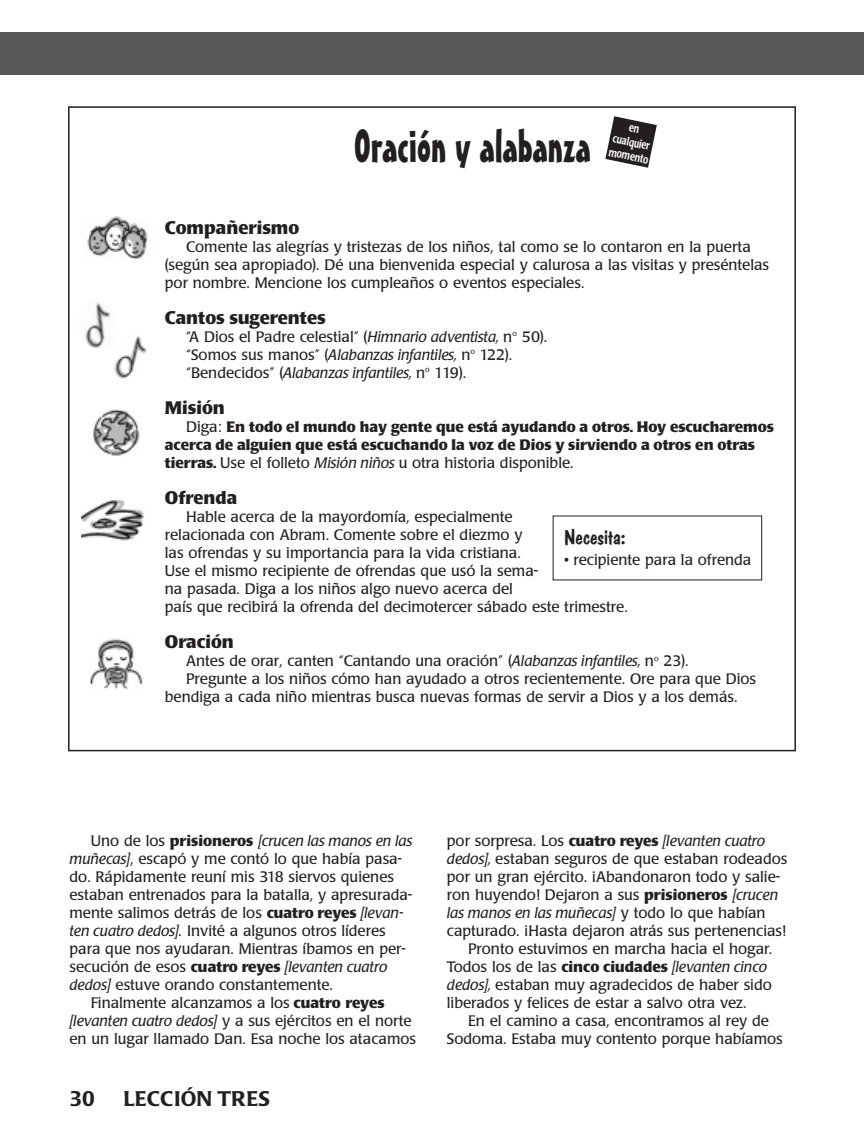
<style>
.page{position:relative;width:864px;height:1148px;background:#fff}
.page>*{position:absolute;margin:0;border:0;box-sizing:border-box;transform-origin:0 0}
.t1{font:45px "Mister Earl BT";color:#231f20}
.t2{font:500 21px "Poppl Laudatio";color:#231f20}
.t3{font:21px "Dom Casual D";color:#231f20;scale:1.05 1}
.t4{font:700 18px "Poppl Laudatio";color:#231f20}
.t5{font:15px/18px "Poppl Laudatio";color:#231f20}
.t6{font:700 15px/18px "Poppl Laudatio";color:#231f20}
.t7{font:italic 15px "Poppl Laudatio";color:#231f20}
.t8{font:500 11.7px/13.8px "Poppl Laudatio";color:#fff;text-align:center;scale:.74 1}
.s1{font-style:italic}
.s2{font-weight:400}
.s3{font-weight:400;font-style:italic}
.s4{font-style:normal}
.s5{font-weight:700;font-style:normal}
.s6{font-weight:700}
</style>
<div class="page">
<div style="left:0;top:32px;width:864px;height:42px;background:#57585a"></div>
<img style="left:87px;top:216px;width:61px;height:44px">
<img style="left:85px;top:302px;width:26px;height:46px">
<img style="left:93px;top:409px;width:47px;height:47px">
<img style="left:82px;top:500px;width:62px;height:41px">
<img style="left:90px;top:638px;width:53px;height:51px">
<img style="left:114px;top:336px;width:33px;height:43px">
<svg style="left:605px;top:116px;width:52px;height:52px"></svg>
<h1 class="t1" style="left:354px;top:130px;width:238px">Oración y alabanza</h1>
<p class="t8" style="left:616px;top:119px;width:56px;rotate:12deg">en cualquier momento</p>
<p class="t4" style="left:165px;top:221px;width:136px">Compañerismo</p>
<p class="t5" style="left:165px;top:239px;width:606px;text-indent:21px">Comente las alegrías y tristezas de los niños, tal como se lo contaron en la puerta (según sea apropiado). Dé una bienvenida especial y calurosa a las visitas y preséntelas por nombre. Mencione los cumpleaños o eventos especiales.</p>
<p class="t4" style="left:165px;top:311px;width:162px">Cantos sugerentes</p>
<p class="t5" style="left:186px;top:329px;width:363px">“A Dios el Padre celestial” (<span class="s1">Himnario adventista,</span> n<sup>o</sup> 50). “Somos sus manos” (<span class="s1">Alabanzas infantiles,</span> n<sup>o</sup> 122). “Bendecidos” (<span class="s1">Alabanzas infantiles,</span> n<sup>o</sup> 119).</p>
<p class="t4" style="left:165px;top:401px;width:62px">Misión</p>
<p class="t6" style="left:165px;top:419px;width:611px;text-indent:21px"><span class="s2">Diga:</span> En todo el mundo hay gente que está ayudando a otros. Hoy escucharemos acerca de alguien que está escuchando la voz de Dios y sirviendo a otros en otras tierras. <span class="s2">Use el folleto</span> <span class="s3">Misión niños</span> <span class="s2">u otra historia disponible.</span></p>
<p class="t4" style="left:165px;top:491px;width:74px">Ofrenda</p>
<p class="t5" style="left:165px;top:509px;width:464px;text-indent:21px">Hable acerca de la mayordomía, especialmente<br>relacionada con Abram. Comente sobre el diezmo y<br>las ofrendas y su importancia para la vida cristiana.<br>Use el mismo recipiente de ofrendas que usó la sema-<br>na pasada. Diga a los niños algo nuevo acerca del<br>país que recibirá la ofrenda del decimotercer sábado este trimestre.</p>
<p class="t4" style="left:165px;top:635px;width:71px">Oración</p>
<p class="t5" style="left:186px;top:653px;width:504px">Antes de orar, canten “Cantando una oración” (<span class="s1">Alabanzas infantiles,</span> n<sup>o</sup> 23).</p>
<p class="t5" style="left:186px;top:671px;width:571px">Pregunte a los niños cómo han ayudado a otros recientemente. Ore para que Dios</p>
<p class="t5" style="left:165px;top:689px;width:574px">bendiga a cada niño mientras busca nuevas formas de servir a Dios y a los demás.</p>
<h2 class="t3" style="left:564px;top:524px;width:60px">Necesita:</h2>
<p class="t5" style="left:564px;top:552px;width:189px">• recipiente para la ofrenda</p>
<p class="t7" style="left:91px;top:835px;width:323px"><span class="s4">Uno de los</span> <span class="s5">prisioneros</span> [crucen las manos en las</p>
<p class="t5" style="left:70px;top:851px;width:334px"><span class="s1">muñecas]</span>, escapó y me contó lo que había pasa-</p>
<p class="t5" style="left:70px;top:869px;width:326px">do. Rápidamente reuní mis 318 siervos quienes</p>
<p class="t5" style="left:70px;top:887px;width:344px">estaban entrenados para la batalla, y apresurada-</p>
<p class="t5" style="left:70px;top:905px;width:336px">mente salimos detrás de los <span class="s6">cuatro reyes</span> <span class="s1">[levan-</span></p>
<p class="t5" style="left:70px;top:923px;width:318px"><span class="s1">ten cuatro dedos].</span> Invité a algunos otros líderes</p>
<p class="t5" style="left:70px;top:941px;width:338px">para que nos ayudaran. Mientras íbamos en per-</p>
<p class="t7" style="left:70px;top:961px;width:319px"><span class="s4">secución de esos</span> <span class="s5">cuatro reyes</span> [levanten cuatro</p>
<p class="t5" style="left:70px;top:977px;width:265px"><span class="s1">dedos]</span> estuve orando constantemente.</p>
<p class="t5" style="left:91px;top:995px;width:295px">Finalmente alcanzamos a los <span class="s6">cuatro reyes</span></p>
<p class="t5" style="left:70px;top:1013px;width:344px"><span class="s1">[levanten cuatro dedos]</span> y a sus ejércitos en el norte</p>
<p class="t5" style="left:70px;top:1031px;width:348px">en un lugar llamado Dan. Esa noche los atacamos</p>
<h2 class="t2" style="left:70px;top:1090px;width:27px">30</h2>
<h2 class="t2" style="left:124px;top:1090px;width:148px">LECCIÓN TRES</h2>
<p class="t5" style="left:447px;top:833px;width:320px">por sorpresa. Los <span class="s6">cuatro reyes</span> <span class="s1">[levanten cuatro</span></p>
<p class="t5" style="left:447px;top:851px;width:342px"><span class="s1">dedos],</span> estaban seguros de que estaban rodeados</p>
<p class="t5" style="left:447px;top:869px;width:335px">por un gran ejército. ¡Abandonaron todo y salie-</p>
<p class="t5" style="left:447px;top:887px;width:333px">ron huyendo! Dejaron a sus <span class="s6">prisioneros</span> <span class="s1">[crucen</span></p>
<p class="t7" style="left:447px;top:907px;width:320px">las manos en las muñecas] <span class="s4">y todo lo que habían</span></p>
<p class="t5" style="left:447px;top:923px;width:341px">capturado. ¡Hasta dejaron atrás sus pertenencias!</p>
<p class="t5" style="left:468px;top:941px;width:306px">Pronto estuvimos en marcha hacia el hogar.</p>
<p class="t7" style="left:447px;top:961px;width:322px"><span class="s4">Todos los de las</span> <span class="s5">cinco ciudades</span> [levanten cinco</p>
<p class="t5" style="left:447px;top:977px;width:326px"><span class="s1">dedos],</span> estaban muy agradecidos de haber sido</p>
<p class="t5" style="left:447px;top:995px;width:301px">liberados y felices de estar a salvo otra vez.</p>
<p class="t5" style="left:468px;top:1013px;width:302px">En el camino a casa, encontramos al rey de</p>
<p class="t5" style="left:447px;top:1031px;width:337px">Sodoma. Estaba muy contento porque habíamos</p>
</div>
